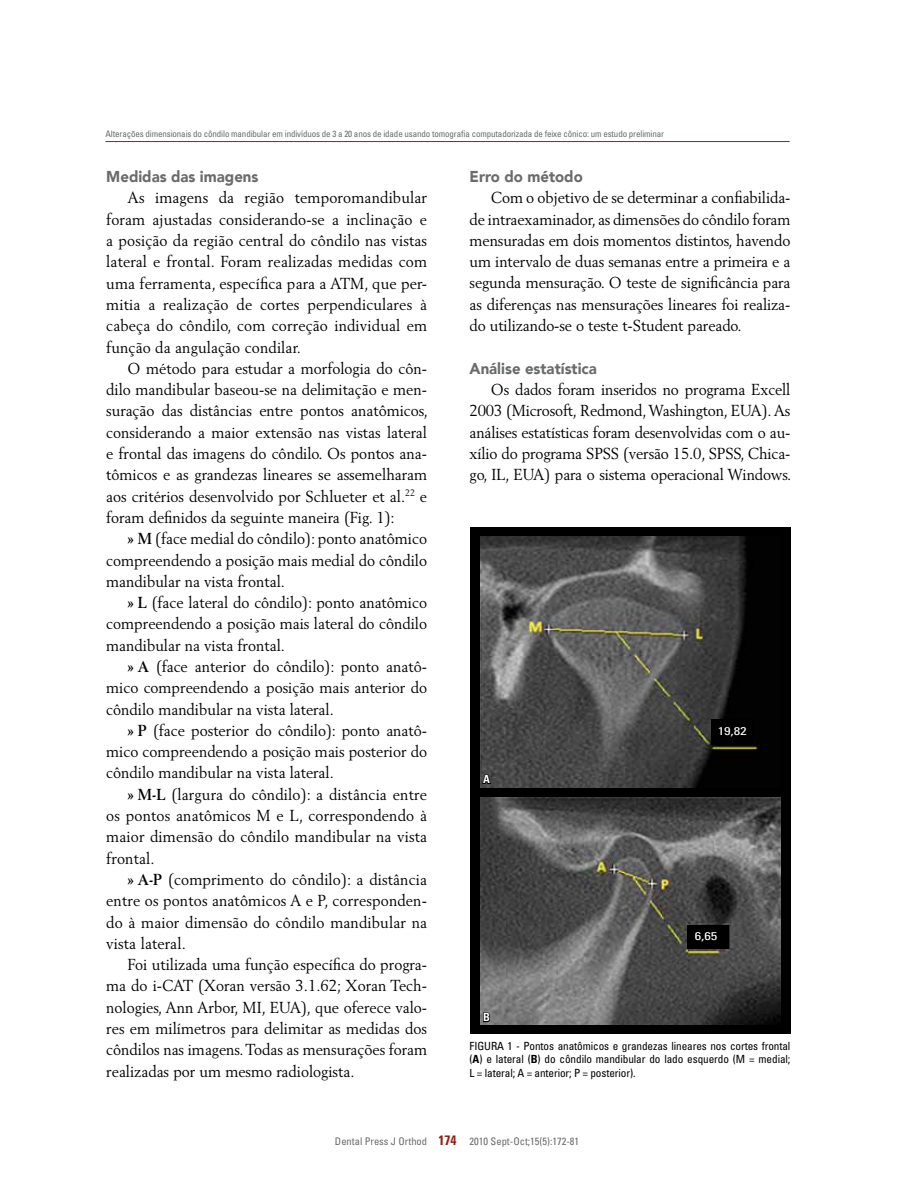
<style>
.page{position:relative;width:918px;height:1188px;background:#fff}
.page>*{position:absolute;margin:0;border:0;box-sizing:border-box;transform-origin:0 0}
.t1{font:15.75px/21.3px "Berling";color:#000;text-align:justify;scale:.95 1}
.t2{font:900 15.75px "Avenir LT";color:#6a6c6c;scale:.95 1}
.t3{font:condensed 11.25px/13.5px "Univers";letter-spacing:-.01em;color:#000;text-align:justify}
.t4{font:condensed 11.25px "Univers";color:#fff;scale:1.31 1}
.t5{font:700 condensed 11.25px "Univers";color:#fff}
.t6{font:condensed 10.5px "Univers";color:#6a6c6c}
.t7{font:condensed 9px "Univers";letter-spacing:-.015em;color:#6a6c6c}
.s1{font-weight:700}
.s2{font-weight:700;font-size:13.5px;color:#902119}
</style>
<div class="page">
<div style="left:470px;top:527px;width:320px;height:507px;background:#000"></div>
<img style="left:480px;top:537px;width:278px;height:251px">
<img style="left:480px;top:798px;width:300px;height:226px">
<svg style="left:482px;top:1011px;width:9px;height:12px"></svg>
<svg style="left:481px;top:763px;width:11px;height:22px"></svg>
<div style="left:712px;top:719px;width:42px;height:25px;background:#000"></div>
<div style="left:687px;top:925px;width:42px;height:23px;background:#000"></div>
<hr style="left:106px;top:141px;width:684px;height:1px;background:#902119">
<p class="t7" style="left:106px;top:128px;width:560px">Alterações dimensionais do côndilo mandibular em indivíduos de 3 a 20 anos de idade usando tomografia computadorizada de feixe cônico: um estudo preliminar</p>
<p class="t2" style="left:106px;top:167px;width:162px">Medidas das imagens</p>
<p class="t1" style="left:106px;top:187px;width:339px;text-indent:21px">As imagens da região temporomandibular foram ajustadas considerando-se a inclinação e a posição da região central do côndilo nas vistas lateral e frontal. Foram realizadas medidas com uma ferramenta, específica para a ATM, que per&shy;mitia a realização de cortes perpendiculares à cabeça do côndilo, com correção individual em função da angulação condilar.</p>
<p class="t1" style="left:106px;top:357px;width:340px;text-indent:21px">O método para estudar a morfologia do côn&shy;dilo mandibular baseou-se na delimitação e men&shy;suração das distâncias entre pontos anatômicos, considerando a maior extensão nas vistas lateral e frontal das imagens do côndilo. Os pontos ana&shy;tômicos e as grandezas lineares se assemelharam aos critérios desenvolvido por Schlueter et al.<sup>22</sup> e foram definidos da seguinte maneira (Fig. 1):</p>
<p class="t1" style="left:106px;top:528px;width:339px;text-indent:21px"><span class="s1">» M</span> (face medial do côndilo): ponto anatômico compreendendo a posição mais medial do côndilo mandibular na vista frontal.</p>
<p class="t1" style="left:106px;top:592px;width:339px;text-indent:21px"><span class="s1">» L</span> (face lateral do côndilo): ponto anatômico compreendendo a posição mais lateral do côndilo mandibular na vista frontal.</p>
<p class="t1" style="left:106px;top:656px;width:339px;text-indent:21px"><span class="s1">» A</span> (face anterior do côndilo): ponto anatô&shy;mico compreendendo a posição mais anterior do côndilo mandibular na vista lateral.</p>
<p class="t1" style="left:106px;top:720px;width:339px;text-indent:21px"><span class="s1">» P</span> (face posterior do côndilo): ponto anatô&shy;mico compreendendo a posição mais posterior do côndilo mandibular na vista lateral.</p>
<p class="t1" style="left:106px;top:783px;width:339px;text-indent:21px"><span class="s1">» M-L</span> (largura do côndilo): a distância entre os pontos anatômicos M e L, correspondendo à maior dimensão do côndilo mandibular na vista frontal.</p>
<p class="t1" style="left:106px;top:869px;width:339px;text-indent:21px"><span class="s1">» A-P</span> (comprimento do côndilo): a distância entre os pontos anatômicos A e P, corresponden&shy;do à maior dimensão do côndilo mandibular na vista lateral.</p>
<p class="t1" style="left:106px;top:954px;width:339px;text-indent:21px">Foi utilizada uma função específica do progra&shy;ma do i-CAT (Xoran versão 3.1.62; Xoran Tech&shy;nologies, Ann Arbor, MI, EUA), que oferece valo&shy;res em milímetros para delimitar as medidas dos côndilos nas imagens. Todas as mensurações foram realizadas por um mesmo radiologista.</p>
<p class="t2" style="left:470px;top:167px;width:121px">Erro do método</p>
<p class="t1" style="left:470px;top:187px;width:339px;text-indent:21px">Com o objetivo de se determinar a confiabilida&shy;de intraexaminador, as dimensões do côndilo foram mensuradas em dois momentos distintos, havendo um intervalo de duas semanas entre a primeira e a segunda mensuração. O teste de significância para as diferenças nas mensurações lineares foi realiza&shy;do utilizando-se o teste t-Student pareado.</p>
<p class="t2" style="left:470px;top:359px;width:135px">Análise estatística</p>
<p class="t1" style="left:470px;top:379px;width:340px;text-indent:21px">Os dados foram inseridos no programa Excell 2003 (Microsoft, Redmond, Washington, EUA). As análises estatísticas foram desenvolvidas com o au&shy;xílio do programa SPSS (versão 15.0, SPSS, Chica&shy;go, IL, EUA) para o sistema operacional Windows.</p>
<p class="t5" style="left:483px;top:772px;width:8px">A</p>
<p class="t5" style="left:483px;top:1011px;width:8px">B</p>
<p class="t4" style="left:718px;top:724px;width:23px">19,82</p>
<p class="t4" style="left:695px;top:929px;width:19px">6,65</p>
<p class="t3" style="left:470px;top:1039px;width:322px">FIGURA 1 - Pontos anatômicos e grandezas lineares nos cortes frontal (<span class="s1">A</span>) e lateral (<span class="s1">B</span>) do côndilo mandibular do lado esquerdo (M = medial; L = lateral; A = anterior; P = posterior).</p>
<p class="t6" style="left:335px;top:1134px;width:246px">Dental Press J Orthod <span class="s2">174</span> 2010 Sept-Oct;15(5):172-81</p>
</div>
